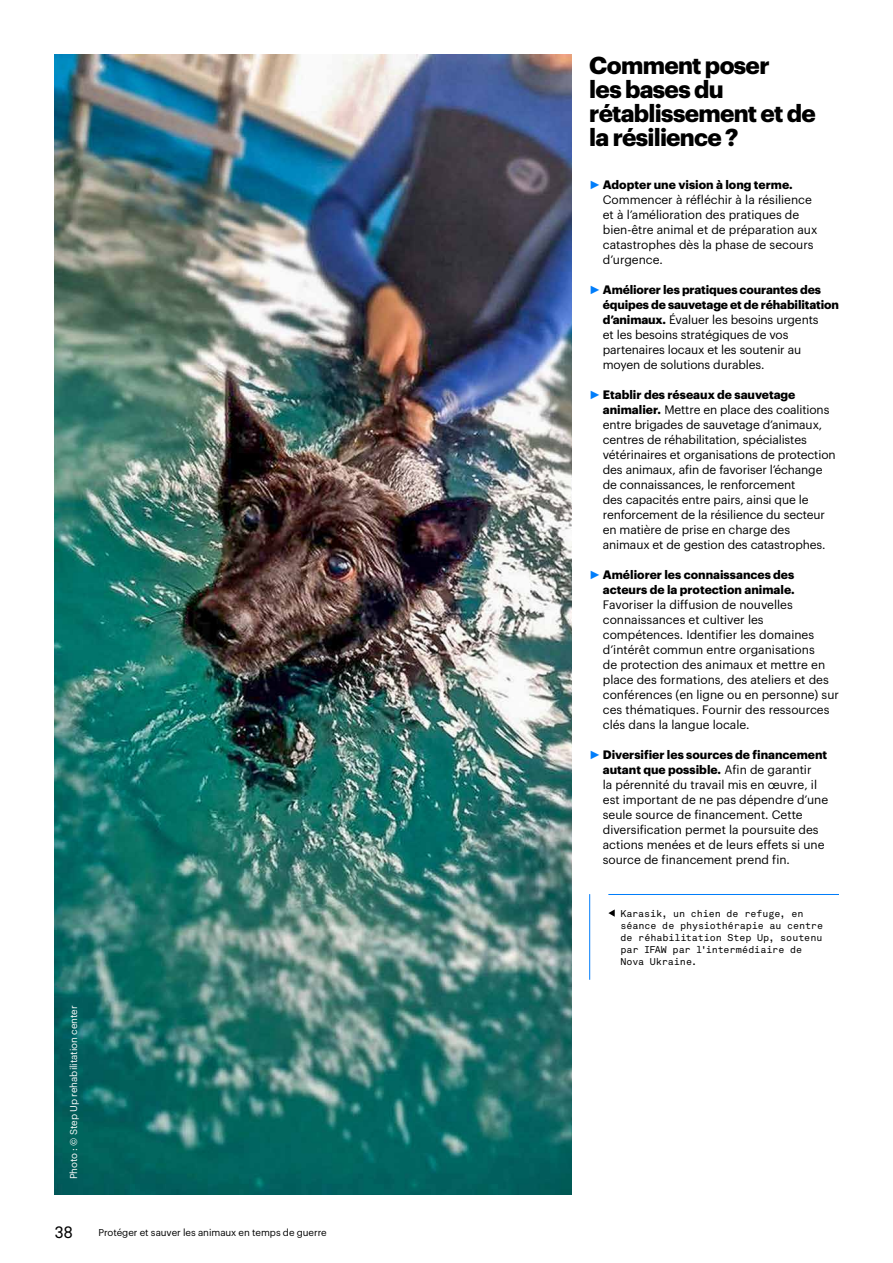
<style>
.page{position:relative;width:893px;height:1263px;background:#fff}
.page>*{position:absolute;margin:0;border:0;box-sizing:border-box;transform-origin:0 0}
.t1{font:700 24px/24px "Graphik";letter-spacing:-.03em;color:#000}
.t2{font:16.5px "Akkurat Mono Pro";color:#000}
.t3{font:12px/15px "Graphik";color:#000}
.t4{font:700 12px/15px "Graphik";color:#000;text-align:right}
.t5{font:9.75px/12px "Akkurat Mono Pro";letter-spacing:-.005em;color:#000}
.t6{font:9.75px "Graphik";letter-spacing:-.005em;color:#000}
.t7{font:9.75px "Graphik";letter-spacing:-.005em;color:#fff}
.s1{font-family:"Arial";color:#007dfa}
.s2{font-weight:700}
.s3{font-family:"Arial";font-weight:400;color:#007dfa}
</style>
<div class="page">
<hr style="left:589px;top:894px;width:1px;height:86px;background:#007dfa">
<hr style="left:608px;top:894px;width:231px;height:1px;background:#007dfa">
<svg style="left:608px;top:909px;width:7px;height:8px"></svg>
<img style="left:54px;top:54px;width:517px;height:1140px">
<p class="t7" style="left:66px;top:1179px;width:175px;rotate:-90deg">Photo : © Step Up rehabilitation center</p>
<h2 class="t2" style="left:54px;top:1222px;width:21px">38</h2>
<p class="t6" style="left:98px;top:1225px;width:230px">Protéger et sauver les animaux en temps de guerre</p>
<h1 class="t1" style="left:589px;top:51px;width:228px">Comment poser<br>les bases du rétablissement et de la résilience ?</h1>
<p class="t3" style="left:603px;top:176px;width:216px;text-indent:-14px"><span class="s1">►</span><span class="s2">Adopter une vision à long terme.<br></span>Commencer à réfléchir à la résilience et à l’amélioration des pratiques de bien-être animal et de préparation aux catastrophes dès la phase de secours d’urgence.</p>
<p class="t3" style="left:603px;top:281px;width:238px;text-indent:-14px"><span class="s1">►</span><span class="s2">Améliorer les pratiques courantes des équipes de sauvetage et de réhabilitation d’animaux.</span> Évaluer les besoins urgents<br>et les besoins stratégiques de vos partenaires locaux et les soutenir au moyen de solutions durables.</p>
<p class="t3" style="left:603px;top:386px;width:234px;text-indent:-14px"><span class="s1">►</span><span class="s2">Etablir des réseaux de sauvetage animalier.</span> Mettre en place des coalitions entre brigades de sauvetage d’animaux, centres de réhabilitation, spécialistes vétérinaires et organisations de protection des animaux, afin de favoriser l’échange de connaissances, le renforcement<br>des capacités entre pairs, ainsi que le renforcement de la résilience du secteur en matière de prise en charge des animaux et de gestion des catastrophes.</p>
<p class="t4" style="left:589px;top:566px;width:207px"><span class="s3">►</span>Améliorer les connaissances des acteurs de la protection animale.</p>
<p class="t3" style="left:603px;top:596px;width:238px">Favoriser la diffusion de nouvelles connaissances et cultiver les compétences. Identifier les domaines d’intérêt commun entre organisations<br>de protection des animaux et mettre en place des formations, des ateliers et des conférences (en ligne ou en personne) sur ces thématiques. Fournir des ressources clés dans la langue locale.</p>
<p class="t3" style="left:603px;top:746px;width:227px;text-indent:-14px"><span class="s1">►</span><span class="s2">Diversifier les sources de financement autant que possible.</span> Afin de garantir<br>la pérennité du travail mis en œuvre, il est important de ne pas dépendre d’une seule source de financement. Cette diversification permet la poursuite des actions menées et de leurs effets si une source de financement prend fin.</p>
<p class="t5" style="left:620px;top:907px;width:204px">Karasik, un chien de refuge, en séance de physiothérapie au centre de réhabilitation Step Up, soutenu par IFAW par l'intermédiaire de<br>Nova Ukraine.</p>
</div>
